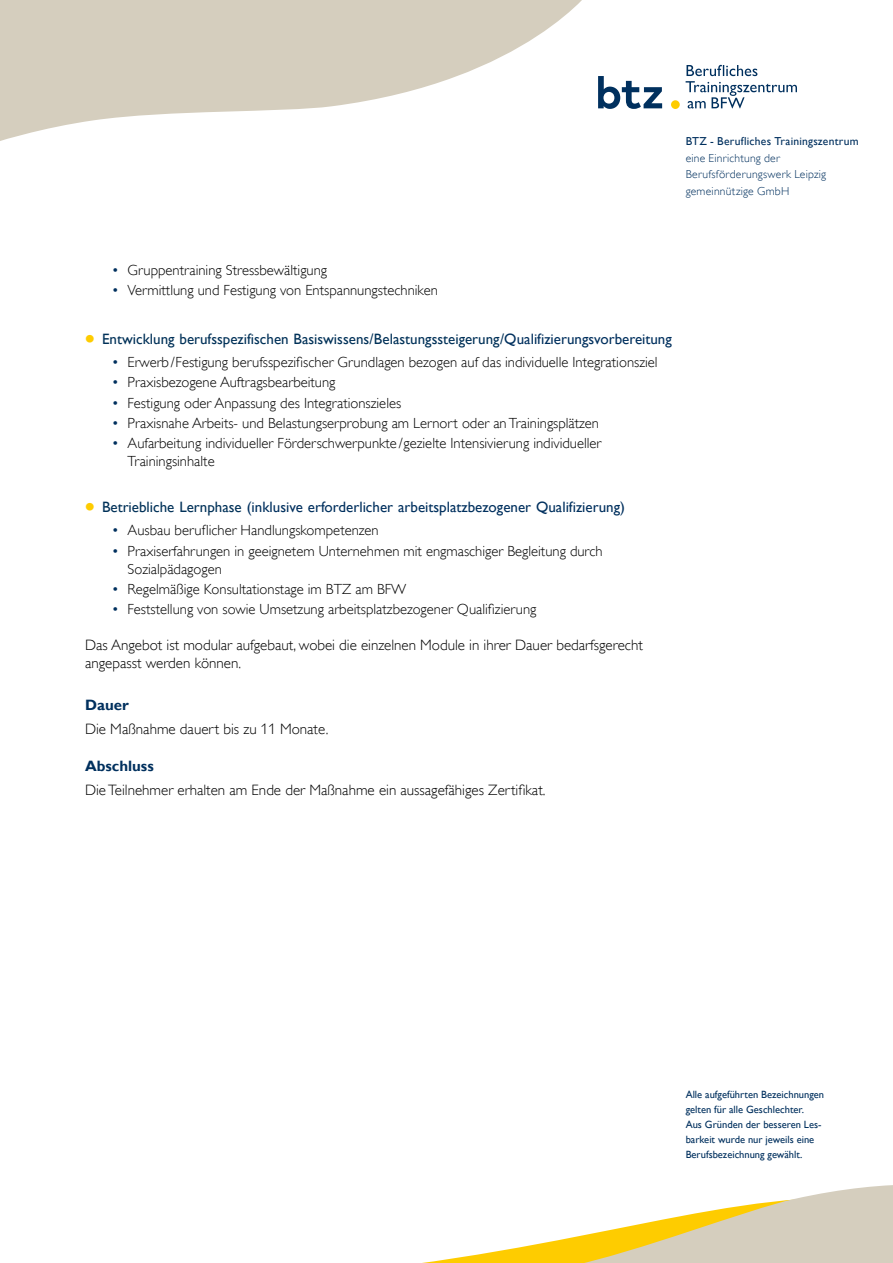
<style>
.page{position:relative;width:893px;height:1263px;background:#fff}
.page>*{position:absolute;margin:0;border:0;box-sizing:border-box;transform-origin:0 0}
.t1{font:15px/18px "Gill Sans Alt One WGL Light";color:#000}
.t2{font:15px "Gill Sans Alt One WGL";color:#003158}
.t3{font:15px "Gill Sans Alt One WGL";color:#00305e}
.t4{font:700 15px "Gill Sans Alt One WGL";color:#00305e}
.t5{font:14.7px/18px "Gill Sans Alt One WGL Light";color:#000}
.t6{font:11.55px/16.5px "Gill Sans Alt One WGL Light";letter-spacing:.025em;color:#00305e}
.t7{font:11.55px "Gill Sans Alt One WGL";letter-spacing:.02em;color:#00305e}
.t8{font:10.5px/15px "Gill Sans Alt One WGL";color:#00305e}
.s1{font-family:"Gill Sans Alt One WGL";color:#00305e}
.s2{font-weight:700;font-size:27px;color:#fecc00}
.s3{color:#00305e}
.s4{color:#003158}
</style>
<div class="page">
<svg style="left:0;top:0;width:582px;height:141px;fill:#d5cebe"></svg>
<svg style="left:422px;top:1185px;width:471px;height:78px"></svg>
<svg style="left:686px;top:65px;width:111px;height:43px"></svg>
<div style="left:671px;top:100px;width:9px;height:9px;background:#fecc00;border-radius:50%"></div>
<svg style="left:598px;top:76px;width:64px;height:33px"></svg>
<p class="t7" style="left:686px;top:133px;width:174px">BTZ - Berufliches Trainingszentrum</p>
<p class="t6" style="left:686px;top:150px;width:142px">eine Einrichtung der<br>Berufsförderungswerk Leipzig gemeinnützige GmbH</p>
<p class="t5" style="left:113px;top:261px;width:216px"><span class="s1">•</span> Gruppentraining Stressbewältigung</p>
<p class="t5" style="left:113px;top:281px;width:327px"><span class="s1">•</span> Vermittlung und Festigung von Entspannungstechniken</p>
<p class="t2" style="left:85px;top:328px;width:588px"><span class="s2">•</span> Entwicklung berufsspezifischen Basiswissens/Belastungssteigerung/<span class="s3">Qualifizierungsvorbereitung</span></p>
<p class="t5" style="left:113px;top:353px;width:546px"><span class="s1">•</span> Erwerb/Festigung berufsspezifischer Grundlagen bezogen auf das individuelle Integrationsziel</p>
<p class="t5" style="left:113px;top:374px;width:224px"><span class="s1">•</span> Praxisbezogene Auftragsbearbeitung</p>
<p class="t5" style="left:113px;top:394px;width:290px"><span class="s1">•</span> Festigung oder Anpassung des Integrationszieles</p>
<p class="t5" style="left:113px;top:414px;width:488px"><span class="s1">•</span> Praxisnahe Arbeits- und Belastungserprobung am Lernort oder an Trainingsplätzen</p>
<p class="t5" style="left:128px;top:434px;width:475px;text-indent:-15px"><span class="s1">•</span> Aufarbeitung individueller Förderschwerpunkte /gezielte Intensivierung individueller<br>Trainingsinhalte</p>
<p class="t3" style="left:85px;top:496px;width:541px"><span class="s2">•</span> <span class="s4">Betriebliche Lernphase</span> (inklusive erforderlicher arbeitsplatzbezogener Qualifizierung)</p>
<p class="t5" style="left:113px;top:521px;width:267px"><span class="s1">•</span> Ausbau beruflicher Handlungskompetenzen</p>
<p class="t5" style="left:128px;top:542px;width:477px;text-indent:-15px"><span class="s1">•</span> Praxiserfahrungen in geeignetem Unternehmen mit engmaschiger Begleitung durch<br>Sozialpädagogen</p>
<p class="t5" style="left:113px;top:580px;width:295px"><span class="s1">•</span> Regelmäßige Konsultationstage im BTZ am BFW</p>
<p class="t5" style="left:113px;top:600px;width:425px"><span class="s1">•</span> Feststellung von sowie Umsetzung arbeitsplatzbezogener Qualifizierung</p>
<p class="t1" style="left:85px;top:636px;width:559px">Das Angebot ist modular aufgebaut, wobei die einzelnen Module in ihrer Dauer bedarfsgerecht angepasst werden können.</p>
<p class="t4" style="left:85px;top:695px;width:45px">Dauer</p>
<p class="t1" style="left:85px;top:720px;width:245px">Die Maßnahme dauert bis zu 11 Monate.</p>
<p class="t4" style="left:85px;top:756px;width:70px">Abschluss</p>
<p class="t1" style="left:85px;top:781px;width:462px">Die Teilnehmer erhalten am Ende der Maßnahme ein aussagefähiges Zertifikat.</p>
<p class="t8" style="left:686px;top:1087px;width:140px">Alle aufgeführten Bezeichnungen gelten für alle Geschlechter.<br>Aus Gründen der besseren Les&shy;barkeit wurde nur jeweils eine<br>Berufsbezeichnung gewählt.</p>
</div>
